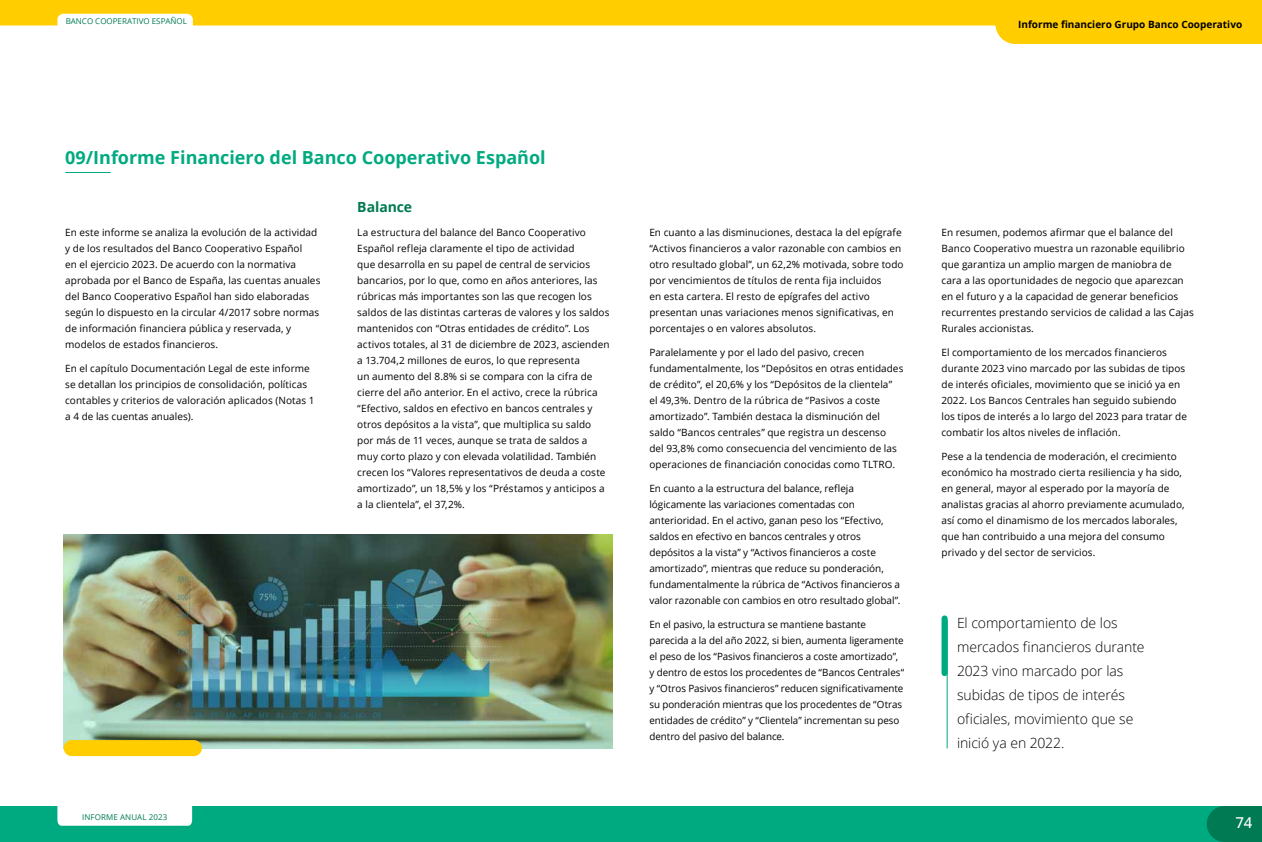
<style>
.page{position:relative;width:1262px;height:842px;background:#fff}
.page>*{position:absolute;margin:0;border:0;box-sizing:border-box;transform-origin:0 0}
.t1{font:700 18px "Open Sans";color:#00aa81}
.t2{font:500 15px "Open Sans";color:#fff}
.t3{font:300 14px/24px "Open Sans";letter-spacing:-.005em;color:#000}
.t4{font:700 14px "Open Sans";letter-spacing:-.005em;color:#007a53}
.t5{font:10px/16px "Open Sans";letter-spacing:.005em;color:#000}
.t6{font:700 10px "Open Sans";color:#000}
.t7{font:8px "Open Sans";color:#007a53}
</style>
<div class="page">
<hr style="left:65px;top:172px;width:46px;height:1px;background:#00aa81">
<img style="left:64px;top:534px;width:548px;height:214px">
<div style="left:64px;top:740px;width:138px;height:16px;background:#ffcd00;border-radius:8px"></div>
<div style="left:941px;top:615px;width:6px;height:61px;background:#00aa81;border-radius:3px"></div>
<hr style="left:946px;top:620px;width:1px;height:128px;background:#00aa81">
<div style="left:0;top:806px;width:1206px;height:36px;background:#00aa81"></div>
<svg style="left:1206px;top:806px;width:55px;height:36px;background:#007d56"></svg>
<svg style="left:0;top:0;width:1261px;height:44px"></svg>
<p class="t7" style="left:66px;top:16px;width:123px">BANCO COOPERATIVO ESPAÑOL</p>
<p class="t6" style="left:1018px;top:17px;width:225px">Informe financiero Grupo Banco Cooperativo</p>
<h1 class="t1" style="left:65px;top:145px;width:482px">09/Informe Financiero del Banco Cooperativo Español</h1>
<p class="t5" style="left:65px;top:224px;width:257px">En este informe se analiza la evolución de la actividad y de los resultados del Banco Cooperativo Español<br>en el ejercicio 2023. De acuerdo con la normativa aprobada por el Banco de España, las cuentas anuales del Banco Cooperativo Español han sido elaboradas según lo dispuesto en la circular 4/2017 sobre normas de información financiera pública y reservada, y modelos de estados financieros.</p>
<p class="t5" style="left:65px;top:360px;width:251px">En el capítulo Documentación Legal de este informe se detallan los principios de consolidación, políticas contables y criterios de valoración aplicados (Notas 1 a 4 de las cuentas anuales).</p>
<h3 class="t4" style="left:357px;top:197px;width:56px">Balance</h3>
<p class="t5" style="left:357px;top:224px;width:254px">La estructura del balance del Banco Cooperativo Español refleja claramente el tipo de actividad<br>que desarrolla en su papel de central de servicios bancarios, por lo que, como en años anteriores, las rúbricas más importantes son las que recogen los saldos de las distintas carteras de valores y los saldos mantenidos con “Otras entidades de crédito”. Los activos totales, al 31 de diciembre de 2023, ascienden a 13.704,2 millones de euros, lo que representa<br>un aumento del 8.8% si se compara con la cifra de cierre del año anterior. En el activo, crece la rúbrica “Efectivo, saldos en efectivo en bancos centrales y otros depósitos a la vista”, que multiplica su saldo por más de 11 veces, aunque se trata de saldos a muy corto plazo y con elevada volatilidad. También crecen los “Valores representativos de deuda a coste amortizado”, un 18,5% y los “Préstamos y anticipos a a la clientela”, el 37,2%.</p>
<p class="t7" style="left:82px;top:811px;width:87px">INFORME ANUAL 2023</p>
<p class="t5" style="left:649px;top:224px;width:256px">En cuanto a las disminuciones, destaca la del epígrafe “Activos financieros a valor razonable con cambios en otro resultado global”, un 62,2% motivada, sobre todo por vencimientos de títulos de renta fija incluidos<br>en esta cartera. El resto de epígrafes del activo presentan unas variaciones menos significativas, en porcentajes o en valores absolutos.</p>
<p class="t5" style="left:649px;top:344px;width:255px">Paralelamente y por el lado del pasivo, crecen fundamentalmente, los “Depósitos en otras entidades de crédito”, el 20,6% y los “Depósitos de la clientela”<br>el 49,3%. Dentro de la rúbrica de “Pasivos a coste amortizado”. También destaca la disminución del saldo “Bancos centrales” que registra un descenso<br>del 93,8% como consecuencia del vencimiento de las operaciones de financiación conocidas como TLTRO.</p>
<p class="t5" style="left:649px;top:480px;width:252px">En cuanto a la estructura del balance, refleja lógicamente las variaciones comentadas con anterioridad. En el activo, ganan peso los “Efectivo, saldos en efectivo en bancos centrales y otros depósitos a la vista” y “Activos financieros a coste amortizado”, mientras que reduce su ponderación, fundamentalmente la rúbrica de “Activos financieros a valor razonable con cambios en otro resultado global”.</p>
<p class="t5" style="left:649px;top:616px;width:256px">En el pasivo, la estructura se mantiene bastante parecida a la del año 2022, si bien, aumenta ligeramente el peso de los “Pasivos financieros a coste amortizado”, y dentro de estos los procedentes de “Bancos Centrales“ y “Otros Pasivos financieros” reducen significativamente su ponderación mientras que los procedentes de “Otras entidades de crédito” y “Clientela” incrementan su peso dentro del pasivo del balance.</p>
<p class="t5" style="left:941px;top:224px;width:254px">En resumen, podemos afirmar que el balance del Banco Cooperativo muestra un razonable equilibrio que garantiza un amplio margen de maniobra de cara a las oportunidades de negocio que aparezcan en el futuro y a la capacidad de generar beneficios recurrentes prestando servicios de calidad a las Cajas Rurales accionistas.</p>
<p class="t5" style="left:941px;top:344px;width:247px">El comportamiento de los mercados financieros durante 2023 vino marcado por las subidas de tipos de interés oficiales, movimiento que se inició ya en 2022. Los Bancos Centrales han seguido subiendo los tipos de interés a lo largo del 2023 para tratar de combatir los altos niveles de inflación.</p>
<p class="t5" style="left:941px;top:448px;width:244px">Pese a la tendencia de moderación, el crecimiento económico ha mostrado cierta resiliencia y ha sido, en general, mayor al esperado por la mayoría de analistas gracias al ahorro previamente acumulado, así como el dinamismo de los mercados laborales, que han contribuido a una mejora del consumo privado y del sector de servicios.</p>
<h3 class="t3" style="left:957px;top:611px;width:189px">El comportamiento de los mercados financieros durante<br>2023 vino marcado por las subidas de tipos de interés oficiales, movimiento que se inició ya en 2022.</h3>
<h2 class="t2" style="left:1235px;top:812px;width:19px">74</h2>
</div>
